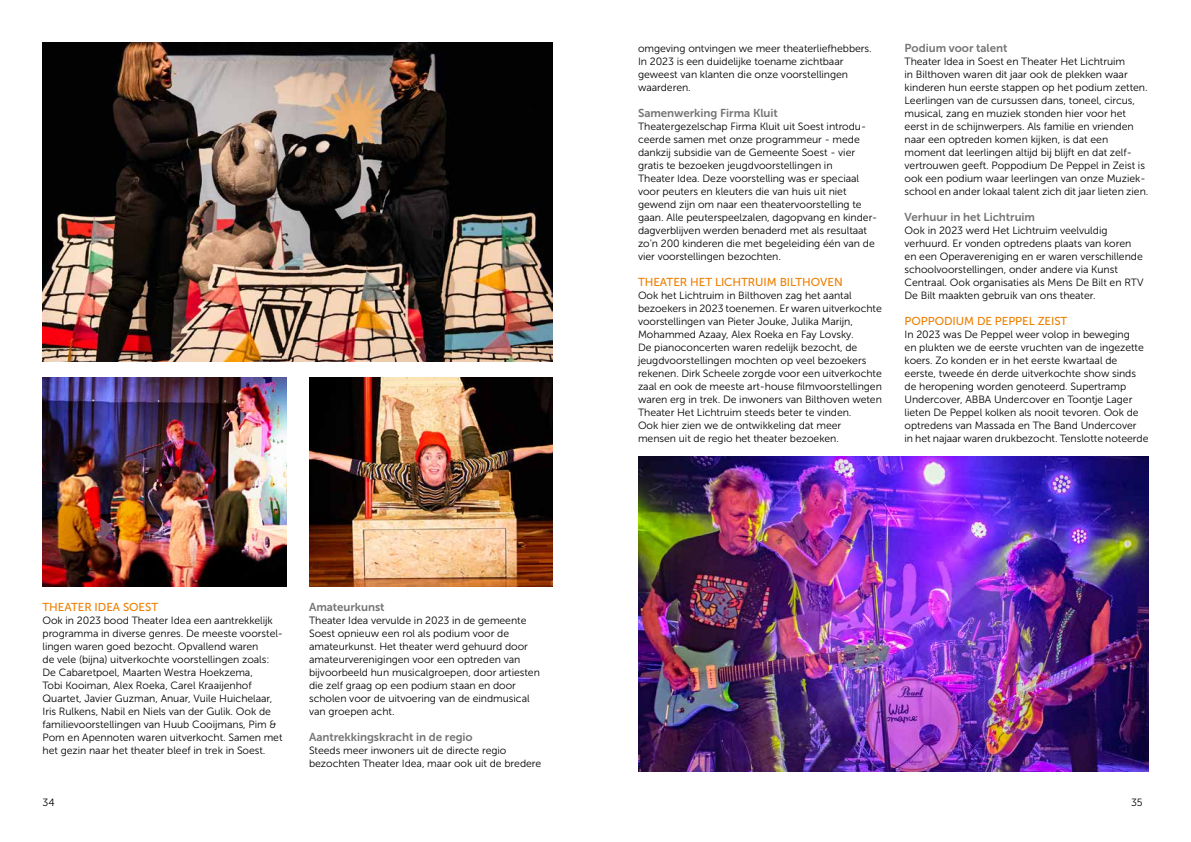
<style>
.page{position:relative;width:1191px;height:842px;background:#fff}
.page>*{position:absolute;margin:0;border:0;box-sizing:border-box;transform-origin:0 0}
.t1{font:11.5px "Museo Sans 700";letter-spacing:-.005em;color:#747574}
.t2{font:11.5px "Museo Sans 500";letter-spacing:-.005em;color:#ed7f00}
.t3{font:10.5px/13px "Museo Sans 300";letter-spacing:-.005em;color:#000}
</style>
<div class="page">
<img style="left:43px;top:43px;width:510px;height:318px">
<img style="left:638px;top:456px;width:510px;height:315px">
<img style="left:43px;top:377px;width:243px;height:210px">
<img style="left:309px;top:377px;width:244px;height:210px">
<p class="t2" style="left:43px;top:601px;width:117px">THEATER IDEA SOEST</p>
<p class="t3" style="left:43px;top:614px;width:242px">Ook in 2023 bood Theater Idea een aantrekkelijk programma in diverse genres. De meeste voorstel&shy;lingen waren goed bezocht. Opvallend waren<br>de vele (bijna) uitverkochte voorstellingen zoals:<br>De Cabaretpoel, Maarten Westra Hoekzema,<br>Tobi Kooiman, Alex Roeka, Carel Kraaijenhof Quartet, Javier Guzman, Anuar, Vuile Huichelaar, Iris Rulkens, Nabil en Niels van der Gulik. Ook de familievoorstellingen van Huub Cooijmans, Pim &amp; Pom en Apennoten waren uitverkocht. Samen met het gezin naar het theater bleef in trek in Soest.</p>
<p class="t1" style="left:309px;top:601px;width:77px">Amateurkunst</p>
<p class="t3" style="left:309px;top:614px;width:232px">Theater Idea vervulde in 2023 in de gemeente Soest opnieuw een rol als podium voor de amateurkunst. Het theater werd gehuurd door amateurverenigingen voor een optreden van bijvoorbeeld hun musicalgroepen, door artiesten die zelf graag op een podium staan en door scholen voor de uitvoering van de eindmusical van groepen acht.</p>
<p class="t1" style="left:309px;top:731px;width:165px">Aantrekkingskracht in de regio</p>
<p class="t3" style="left:309px;top:744px;width:234px">Steeds meer inwoners uit de directe regio bezochten Theater Idea, maar ook uit de bredere</p>
<p class="t3" style="left:638px;top:42px;width:235px">omgeving ontvingen we meer theaterliefhebbers.<br>In 2023 is een duidelijke toename zichtbaar geweest van klanten die onze voorstellingen waarderen.</p>
<p class="t1" style="left:638px;top:107px;width:141px">Samenwerking Firma Kluit</p>
<p class="t3" style="left:638px;top:120px;width:241px">Theatergezelschap Firma Kluit uit Soest introdu&shy;ceerde samen met onze programmeur - mede dankzij subsidie van de Gemeente Soest - vier gratis te bezoeken jeugdvoorstellingen in<br>Theater Idea. Deze voorstelling was er speciaal voor peuters en kleuters die van huis uit niet gewend zijn om naar een theatervoorstelling te gaan. Alle peuterspeelzalen, dagopvang en kinder&shy;dagverblijven werden benaderd met als resultaat zo’n 200 kinderen die met begeleiding één van de vier voorstellingen bezochten.</p>
<p class="t2" style="left:638px;top:276px;width:206px">THEATER HET LICHTRUIM BILTHOVEN</p>
<p class="t3" style="left:638px;top:289px;width:245px">Ook het Lichtruim in Bilthoven zag het aantal bezoekers in 2023 toenemen. Er waren uitverkochte voorstellingen van Pieter Jouke, Julika Marijn, Mohammed Azaay, Alex Roeka en Fay Lovsky.<br>De pianoconcerten waren redelijk bezocht, de jeugdvoorstellingen mochten op veel bezoekers rekenen. Dirk Scheele zorgde voor een uitverkochte zaal en ook de meeste art-house filmvoorstellingen waren erg in trek. De inwoners van Bilthoven weten Theater Het Lichtruim steeds beter te vinden.<br>Ook hier zien we de ontwikkeling dat meer mensen uit de regio het theater bezoeken.</p>
<p class="t1" style="left:904px;top:42px;width:104px">Podium voor talent</p>
<p class="t3" style="left:904px;top:55px;width:245px">Theater Idea in Soest en Theater Het Lichtruim<br>in Bilthoven waren dit jaar ook de plekken waar kinderen hun eerste stappen op het podium zetten.<br>Leerlingen van de cursussen dans, toneel, circus, musical, zang en muziek stonden hier voor het eerst in de schijnwerpers. Als familie en vrienden naar een optreden komen kijken, is dat een moment dat leerlingen altijd bij blijft en dat zelf&shy;vertrouwen geeft. Poppodium De Peppel in Zeist is ook een podium waar leerlingen van onze Muziek&shy;school en ander lokaal talent zich dit jaar lieten zien.</p>
<p class="t1" style="left:904px;top:211px;width:132px">Verhuur in het Lichtruim</p>
<p class="t3" style="left:904px;top:224px;width:241px">Ook in 2023 werd Het Lichtruim veelvuldig verhuurd. Er vonden optredens plaats van koren en een Operavereniging en er waren verschillende schoolvoorstellingen, onder andere via Kunst Centraal. Ook organisaties als Mens De Bilt en RTV De Bilt maakten gebruik van ons theater.</p>
<p class="t2" style="left:904px;top:315px;width:164px">POPPODIUM DE PEPPEL ZEIST</p>
<p class="t3" style="left:904px;top:328px;width:245px">In 2023 was De Peppel weer volop in beweging<br>en plukten we de eerste vruchten van de ingezette koers. Zo konden er in het eerste kwartaal de eerste, tweede én derde uitverkochte show sinds de heropening worden genoteerd. Supertramp Undercover, ABBA Undercover en Toontje Lager lieten De Peppel kolken als nooit tevoren. Ook de optredens van Massada en The Band Undercover<br>in het najaar waren drukbezocht. Tenslotte noteerde</p>
<p class="t3" style="left:43px;top:796px;width:14px">34</p>
<p class="t3" style="left:1131px;top:796px;width:13px">35</p>
</div>
